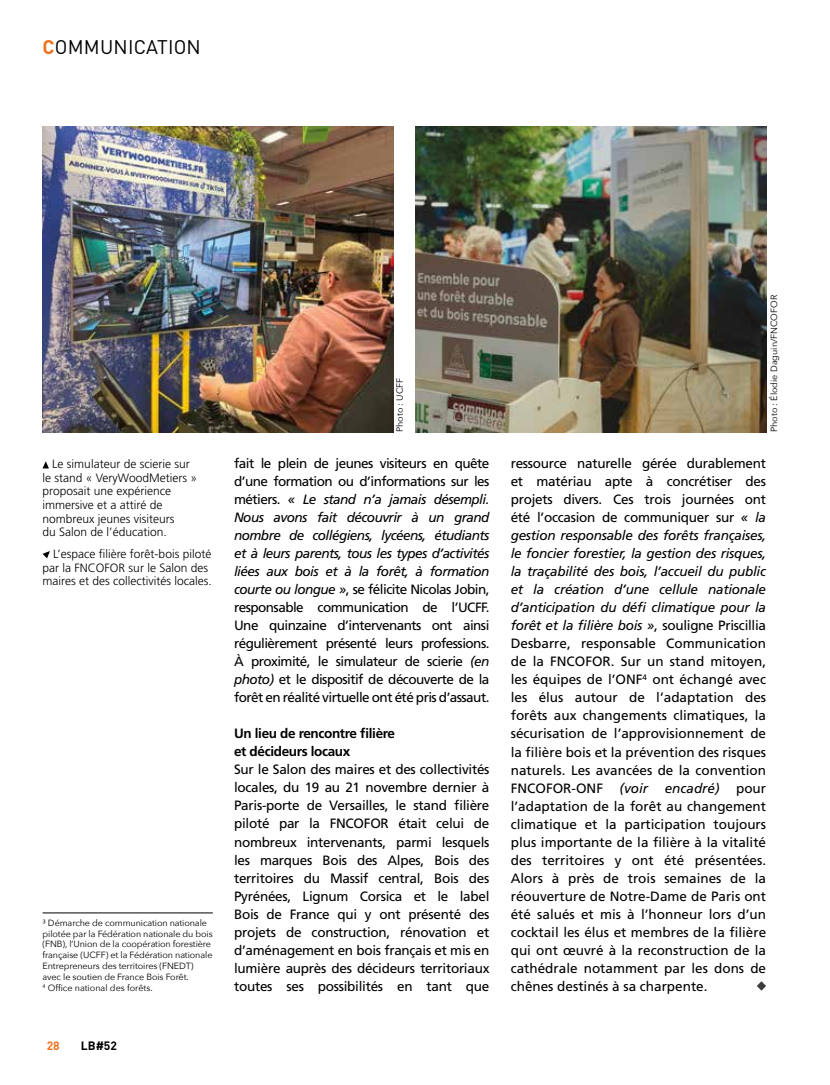
<style>
.page{position:relative;width:830px;height:1085px;background:#fff}
.page>*{position:absolute;margin:0;border:0;box-sizing:border-box;transform-origin:0 0}
.t1{font:19.5px "DIN Pro";letter-spacing:.01em;color:#000}
.t2{font:13.5px/18px "Frutiger";letter-spacing:-.02em;color:#000;text-align:justify}
.t3{font:700 13.5px/18px "Frutiger";letter-spacing:-.025em;color:#000}
.t4{font:300 12px/13.5px "Frutiger";color:#000}
.t5{font:700 12px "DIN Pro";color:#000}
.t6{font:700 12px "DIN Pro";color:#ee7421}
.t7{font:9px/10.8px "Avenir Next";letter-spacing:-.01em;color:#000}
.s1{font-weight:700;color:#ee7421}
.s2{font-style:italic}
</style>
<div class="page">
<svg style="left:757px;top:981px;width:8px;height:9px"></svg>
<hr style="left:43px;top:912px;width:170px;height:1px;background:#000">
<img style="left:43px;top:126px;width:350px;height:306px">
<svg style="left:43px;top:461px;width:6px;height:7px"></svg>
<svg style="left:43px;top:551px;width:7px;height:7px"></svg>
<img style="left:415px;top:126px;width:350px;height:306px">
<h1 class="t1" style="left:43px;top:34px;width:160px"><span class="s1">C</span>OMMUNICATION</h1>
<p class="t4" style="left:43px;top:457px;width:156px;text-indent:10px">Le simulateur de scierie sur le stand « VeryWoodMetiers » proposait une expérience immersive et a attiré de nombreux jeunes visiteurs<br>du Salon de l’éducation.</p>
<p class="t4" style="left:43px;top:547px;width:171px;text-indent:11px">L’espace filière forêt-bois piloté par la FNCOFOR sur le Salon des maires et des collectivités locales.</p>
<p class="t7" style="left:43px;top:916px;width:172px">³ Démarche de communication nationale pilotée par la Fédération nationale du bois (FNB), l’Union de la coopération forestière française (UCFF) et la Fédération nationale Entrepreneurs des territoires (FNEDT) avec le soutien de France Bois Forêt.<br><sup>4</sup> Office national des forêts.</p>
<p class="t6" style="left:47px;top:1037px;width:15px">28</p>
<p class="t5" style="left:81px;top:1037px;width:38px">LB#52</p>
<p class="t7" style="left:393px;top:432px;width:56px;rotate:-90deg">Photo : UCFF</p>
<p class="t2" style="left:234px;top:454px;width:257px">fait le plein de jeunes visiteurs en quête d’une formation ou d’informations sur les métiers. <span class="s2">« Le stand n’a jamais désempli.<br>Nous avons fait découvrir à un grand nombre de collégiens, lycéens, étudiants et à leurs parents, tous les types d’activités liées aux bois et à la forêt, à formation courte ou longue »</span>, se félicite Nicolas Jobin, responsable communication de l’UCFF.<br>Une quinzaine d’intervenants ont ainsi régulièrement présenté leurs professions.<br>À proximité, le simulateur de scierie <span class="s2">(en photo)</span> et le dispositif de découverte de la forêt en réalité virtuelle ont été pris d’assaut.</p>
<p class="t3" style="left:234px;top:724px;width:162px">Un lieu de rencontre filière et décideurs locaux</p>
<p class="t2" style="left:234px;top:760px;width:257px">Sur le Salon des maires et des collectivités locales, du 19 au 21 novembre dernier à Paris-porte de Versailles, le stand filière piloté par la FNCOFOR était celui de nombreux intervenants, parmi lesquels les marques Bois des Alpes, Bois des territoires du Massif central, Bois des Pyrénées, Lignum Corsica et le label Bois de France qui y ont présenté des projets de construction, rénovation et d’aménagement en bois français et mis en lumière auprès des décideurs territoriaux toutes ses possibilités en tant que</p>
<p class="t7" style="left:768px;top:432px;width:139px;rotate:-90deg">Photo : Élodie Daguin/FNCOFOR</p>
<p class="t2" style="left:510px;top:454px;width:257px">ressource naturelle gérée durablement et matériau apte à concrétiser des projets divers. Ces trois journées ont été l’occasion de communiquer sur <span class="s2">« la gestion responsable des forêts françaises, le foncier forestier, la gestion des risques, la traçabilité des bois, l’accueil du public et la création d’une cellule nationale d’anticipation du défi climatique pour la forêt et la filière bois »</span>, souligne Priscillia Desbarre, responsable Communication de la FNCOFOR. Sur un stand mitoyen, les équipes de l’ONF<sup>4</sup> ont échangé avec les élus autour de l’adaptation des forêts aux changements climatiques, la sécurisation de l’approvisionnement de la filière bois et la prévention des risques naturels. Les avancées de la convention FNCOFOR-ONF <span class="s2">(voir encadré)</span> pour l’adaptation de la forêt au changement climatique et la participation toujours plus importante de la filière à la vitalité des territoires y ont été présentées.<br>Alors à près de trois semaines de la réouverture de Notre-Dame de Paris ont été salués et mis à l’honneur lors d’un cocktail les élus et membres de la filière qui ont œuvré à la reconstruction de la cathédrale notamment par les dons de chênes destinés à sa charpente.</p>
</div>
